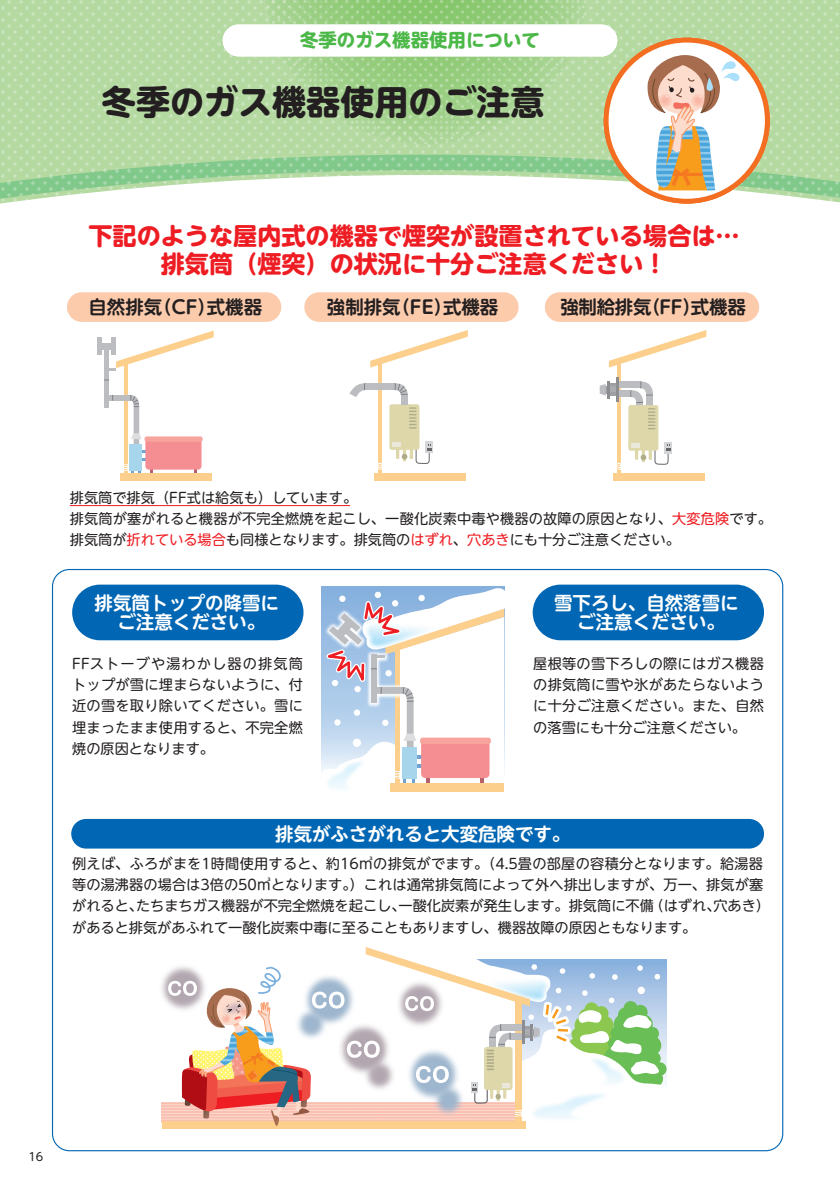
<style>
.page{position:relative;width:840px;height:1191px;background:#fff}
.page>*{position:absolute;margin:0;border:0;box-sizing:border-box;transform-origin:0 0}
.t1{font:700 34px "UD Shin M Go Pr 6";color:#231f20}
.t2{font:700 24px/28.4px "UD Shin M Go Pr 6";color:#ee1d23;text-align:center}
.t3{font:700 18.4px/19.8px "UD Shin M Go Pr 6 De";color:#fff;text-align:center}
.t4{font:700 18.4px "UD Shin M Go Pr 6 De";color:#231f20}
.t5{font:700 18.4px "UD Shin M Go Pr 6";color:#4cb848}
.t6{font:14.2px/21.2px "UD Shin M Go Pr 6";letter-spacing:.005em;color:#231f20}
.t7{font:11.4px "UD Shin M Go Pr 6";color:#231f20}
.s1{color:#ee1d23}
</style>
<div class="page">
<svg style="left:0;top:0;width:839px;height:204px;background:#bcdba9"></svg>
<svg style="left:265px;top:0;width:322px;height:25px;background:#9cd085"></svg>
<div style="left:222px;top:25px;width:395px;height:31px;background:#fff;border-radius:16px"></div>
<svg style="left:605px;top:40px;width:162px;height:161px"></svg>
<svg style="left:194px;top:469px;width:3px;height:5px"></svg>
<div style="left:120px;top:474px;width:92px;height:7px;background:#fdcf8c"></div>
<hr style="left:124px;top:362px;width:3px;height:101px;background:#fdcf8c">
<svg style="left:124px;top:450px;width:28px;height:24px"></svg>
<div style="left:104px;top:349px;width:5px;height:59px;background:#bcbdc0"></div>
<div style="left:97px;top:337px;width:5px;height:18px;background:#bcbdc0"></div>
<div style="left:101px;top:342px;width:11px;height:7px;background:#bcbdc0"></div>
<div style="left:106px;top:395px;width:25px;height:5px;background:#bcbdc0"></div>
<div style="left:133px;top:405px;width:6px;height:39px;background:#bcbdc0"></div>
<svg style="left:108px;top:330px;width:105px;height:41px"></svg>
<div style="left:111px;top:337px;width:5px;height:18px;background:#bcbdc0"></div>
<svg style="left:131px;top:433px;width:10px;height:6px"></svg>
<div style="left:130px;top:444px;width:12px;height:26px;background:#a7d6ec"></div>
<div style="left:145px;top:438px;width:56px;height:31px;background:#f48e93;border-radius:4px"></div>
<div style="left:144px;top:436px;width:58px;height:6px;background:#f7a49c;border-radius:2px"></div>
<svg style="left:129px;top:395px;width:11px;height:12px"></svg>
<div style="left:612px;top:473px;width:92px;height:7px;background:#fdcf8c"></div>
<svg style="left:608px;top:330px;width:98px;height:37px"></svg>
<svg style="left:616px;top:361px;width:4px;height:102px"></svg>
<svg style="left:616px;top:464px;width:4px;height:9px"></svg>
<div style="left:618px;top:381px;width:22px;height:7px;background:#bcbdc0"></div>
<div style="left:618px;top:390px;width:12px;height:7px;background:#bcbdc0"></div>
<div style="left:628px;top:405px;width:30px;height:45px;background:#ddd7a9;border-radius:2px"></div>
<hr style="left:634px;top:446px;width:3px;height:14px;background:#ddd7a9">
<hr style="left:648px;top:446px;width:3px;height:14px;background:#ddd7a9">
<div style="left:631px;top:443px;width:8px;height:5px;background:#e9e8db"></div>
<svg style="left:640px;top:450px;width:6px;height:12px"></svg>
<div style="left:664px;top:442px;width:7px;height:11px;background:#d5d6d8"></div>
<svg style="left:653px;top:444px;width:17px;height:21px"></svg>
<hr style="left:615px;top:377px;width:3px;height:25px;background:#8b8d90">
<hr style="left:606px;top:381px;width:3px;height:17px;background:#8b8d90">
<svg style="left:599px;top:383px;width:16px;height:12px"></svg>
<svg style="left:630px;top:381px;width:24px;height:48px"></svg>
<div style="left:374px;top:473px;width:92px;height:7px;background:#fdcf8c"></div>
<svg style="left:370px;top:330px;width:97px;height:37px"></svg>
<hr style="left:378px;top:361px;width:3px;height:102px;background:#fdcf8c">
<svg style="left:378px;top:464px;width:3px;height:9px"></svg>
<div style="left:389px;top:404px;width:30px;height:46px;background:#ddd7a9;border-radius:2px"></div>
<hr style="left:396px;top:445px;width:3px;height:14px;background:#ddd7a9">
<svg style="left:402px;top:448px;width:4px;height:13px"></svg>
<svg style="left:409px;top:446px;width:4px;height:13px"></svg>
<svg style="left:409px;top:407px;width:6px;height:21px"></svg>
<div style="left:392px;top:442px;width:8px;height:5px;background:#e9e8db"></div>
<div style="left:364px;top:383px;width:31px;height:7px;background:#bcbdc0"></div>
<div style="left:400px;top:395px;width:7px;height:9px;background:#bcbdc0"></div>
<svg style="left:401px;top:454px;width:6px;height:5px"></svg>
<div style="left:425px;top:441px;width:7px;height:11px;background:#d5d6d8"></div>
<svg style="left:415px;top:443px;width:16px;height:21px"></svg>
<svg style="left:349px;top:383px;width:16px;height:14px"></svg>
<svg style="left:394px;top:383px;width:14px;height:15px"></svg>
<div style="left:390px;top:783px;width:114px;height:9px;background:#fdcf8c"></div>
<svg style="left:321px;top:586px;width:184px;height:197px"></svg>
<img style="left:321px;top:695px;width:108px;height:94px">
<img style="left:161px;top:973px;width:7px;height:30px">
<svg style="left:168px;top:947px;width:498px;height:182px"></svg>
<svg style="left:0;top:55px;width:839px;height:147px"></svg>
<hr style="left:70px;top:505px;width:280px;height:1px;background:#ee1d23">
<div style="left:67px;top:292px;width:214px;height:30px;background:#fccbac;border-radius:15px"></div>
<div style="left:304px;top:292px;width:214px;height:30px;background:#fccbac;border-radius:15px"></div>
<div style="left:544px;top:292px;width:214px;height:30px;background:#fccbac;border-radius:15px"></div>
<div style="left:72px;top:584px;width:231px;height:56px;background:#0166b3;border-radius:28px"></div>
<div style="left:532px;top:584px;width:231px;height:56px;background:#0166b3;border-radius:28px"></div>
<div style="left:71px;top:819px;width:692px;height:29px;background:#0166b3;border-radius:15px"></div>
<p class="t5" style="left:300px;top:24px;width:241px">冬季のガス機器使用について</p>
<h1 class="t1" style="left:102px;top:73px;width:444px">冬季のガス機器使用のご注意</h1>
<h2 class="t2" style="left:88px;top:220px;width:652px">下記のような屋内式の機器で煙突が設置されている場合は…排気筒（煙突）の状況に十分ご注意ください！</h2>
<p class="t4" style="left:88px;top:291px;width:175px">自然排気（CF）式機器</p>
<p class="t4" style="left:327px;top:291px;width:173px">強制排気（FE）式機器</p>
<p class="t4" style="left:560px;top:291px;width:187px">強制給排気（FF）式機器</p>
<p class="t6" style="left:70px;top:486px;width:703px">排気筒で排気（FF式は給気も）しています。<br>排気筒が塞がれると機器が不完全燃焼を起こし、一酸化炭素中毒や機器の故障の原因となり、<span class="s1">大変危険</span>です。排気筒が<span class="s1">折れている場合</span>も同様となります。排気筒の<span class="s1">はずれ</span>、<span class="s1">穴あき</span>にも十分ご注意ください。</p>
<p class="t3" style="left:94px;top:591px;width:186px">排気筒トップの降雪にご注意ください。</p>
<p class="t3" style="left:554px;top:591px;width:186px">雪下ろし、自然落雪にご注意ください。</p>
<p class="t6" style="left:72px;top:652px;width:232px;text-align:justify">FFストーブや湯わかし器の排気筒トップが雪に埋まらないように、付近の雪を取り除いてください。雪に埋まったまま使用すると、不完全燃焼の原因となります。</p>
<p class="t6" style="left:533px;top:652px;width:232px;text-align:justify">屋根等の雪下ろしの際にはガス機器の排気筒に雪や氷があたらないように十分ご注意ください。また、自然の落雪にも十分ご注意ください。</p>
<p class="t3" style="left:275px;top:822px;width:296px">排気がふさがれると大変危険です。</p>
<p class="t6" style="left:72px;top:852px;width:699px">例えば、ふろがまを1時間使用すると、約16㎥の排気がでます。（4.5畳の部屋の容積分となります。給湯器等の湯沸器の場合は3倍の50㎥となります。）これは通常排気筒によって外へ排出しますが、万一、排気が塞がれると、たちまちガス機器が不完全燃焼を起こし、一酸化炭素が発生します。排気筒に不備（はずれ、穴あき）があると排気があふれて一酸化炭素中毒に至ることもありますし、機器故障の原因ともなります。</p>
<p class="t7" style="left:28px;top:1147px;width:16px">16</p>
</div>
